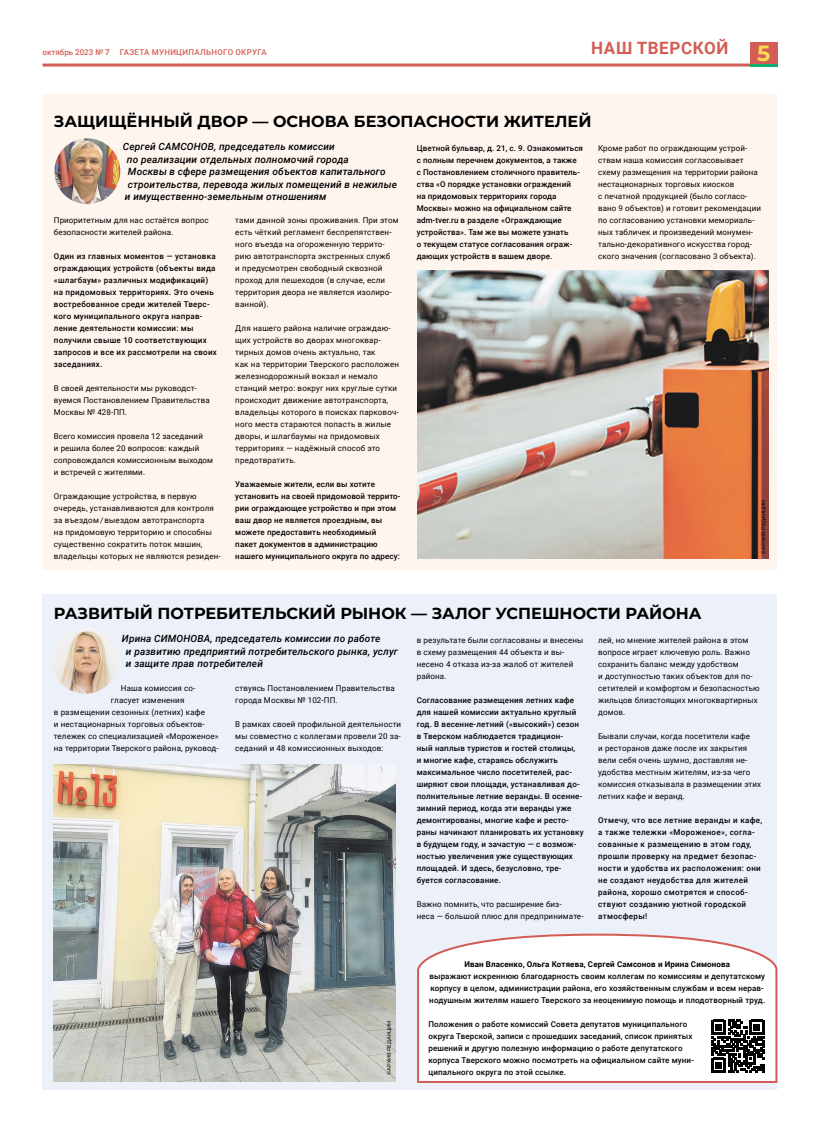
<style>
.page{position:relative;width:820px;height:1134px;background:#fff}
.page>*{position:absolute;margin:0;border:0;box-sizing:border-box;transform-origin:0 0}
.t1{font:700 22px "Montserrat";color:#fad954}
.t2{font:700 17px "Roboto";letter-spacing:.035em;color:#d35d55}
.t3{font:700 16px "Montserrat";color:#000}
.t4{font:italic 500 10px/12.5px "Roboto";letter-spacing:.015em;color:#000}
.t5{font:8px/12px "Roboto";letter-spacing:.015em;color:#000}
.t6{font:500 8px/12px "Roboto";letter-spacing:.015em;color:#000}
.t7{font:500 8px/12px "Roboto";letter-spacing:.04em;color:#000}
.t8{font:700 8px "Roboto";letter-spacing:.015em;color:#000}
.t9{font:500 8px "Roboto";letter-spacing:.035em;color:#d35d55}
.t10{font:500 8px "Roboto";color:#d35d55}
.t11{font:500 5px "Montserrat";color:#000}
.s1{font-weight:700}
</style>
<div class="page">
<div style="left:749px;top:43px;width:28px;height:21px;background:#d35d55"></div>
<hr style="left:43px;top:64px;width:734px;height:3px;background:#d35d55">
<hr style="left:749px;top:64px;width:28px;height:3px;background:#0db070">
<div style="left:43px;top:595px;width:733px;height:495px;background:#ebf0f9"></div>
<div style="left:43px;top:94px;width:733px;height:476px;background:#fef5ef"></div>
<svg style="left:417px;top:933px;width:361px;height:151px;background:#fbf7f7"></svg>
<svg style="left:710px;top:1020px;width:54px;height:53px;background:#4c4c4c"></svg>
<img style="left:54px;top:138px;width:66px;height:66px;border-radius:33px">
<img style="left:52px;top:628px;width:66px;height:66px;border-radius:33px">
<img style="left:417px;top:270px;width:351px;height:288px">
<img style="left:53px;top:765px;width:342px;height:316px">
<p class="t10" style="left:43px;top:46px;width:69px">октябрь 2023 № <span class="s1">7</span></p>
<p class="t9" style="left:120px;top:46px;width:148px">ГАЗЕТА МУНИЦИПАЛЬНОГО ОКРУГА</p>
<h2 class="t2" style="left:591px;top:37px;width:138px">НАШ ТВЕРСКОЙ</h2>
<h1 class="t1" style="left:756px;top:40px;width:15px">5</h1>
<h3 class="t3" style="left:54px;top:110px;width:539px">ЗАЩИЩЁННЫЙ ДВОР — ОСНОВА БЕЗОПАСНОСТИ ЖИТЕЛЕЙ</h3>
<p class="t4" style="left:123px;top:140px;width:213px">Сергей САМСОНОВ, председатель комиссии</p>
<p class="t4" style="left:127px;top:153px;width:223px">по реализации отдельных полномочий города</p>
<p class="t4" style="left:128px;top:165px;width:259px">Москвы в сфере размещения объектов капитального</p>
<p class="t4" style="left:128px;top:178px;width:270px">строительства, перевода жилых помещений в нежилые</p>
<p class="t4" style="left:125px;top:190px;width:203px">и имущественно-земельным отношениям</p>
<p class="t5" style="left:54px;top:213px;width:156px">Приоритетным для нас остаётся вопрос безопасности жителей района.</p>
<p class="t6" style="left:54px;top:249px;width:164px">Один из главных моментов — установка ограждающих устройств (объекты вида «шлагбаум» различных модификаций) на придомовых территориях. Это очень востребованное среди жителей Тверс&shy;кого муниципального округа направ&shy;ление деятельности комиссии: мы получили свыше 10 соответствующих запросов и все их рассмотрели на своих заседаниях.</p>
<p class="t5" style="left:54px;top:381px;width:157px">В своей деятельности мы руководст&shy;вуемся Постановлением Правительства<br>Москвы № 428-ПП.</p>
<p class="t5" style="left:54px;top:429px;width:161px">Всего комиссия провела 12 заседаний<br>и решила более 20 вопросов: каждый сопровождался комиссионным выходом и встречей с жителями.</p>
<p class="t5" style="left:54px;top:489px;width:168px">Ограждающие устройства, в первую очередь, устанавливаются для контроля за въездом / выездом автотранспорта<br>на придомовую территорию и способны существенно сократить поток машин, владельцы которых не являются резиден-</p>
<p class="t6" style="left:416px;top:141px;width:168px">Цветной бульвар, д. 21, с. 9. Ознакомиться с полным перечнем документов, а также<br>с Постановлением столичного правитель&shy;ства «О порядке установки ограждений<br>на придомовых территориях города Москвы» можно на официальном сайте adm-tver.ru в разделе «Ограждающие устройства». Там же вы можете узнать<br>о текущем статусе согласования ограж&shy;дающих устройств в вашем дворе.</p>
<p class="t5" style="left:598px;top:141px;width:164px">Кроме работ по ограждающим устрой&shy;ствам наша комиссия согласовывает схему размещения на территории района нестационарных торговых киосков<br>с печатной продукцией (было согласо&shy;вано 9 объектов) и готовит рекомендации по согласованию установки мемориаль&shy;ных табличек и произведений монумен&shy;тально-декоративного искусства город&shy;ского значения (согласовано 3 объекта).</p>
<p class="t5" style="left:235px;top:213px;width:165px">тами данной зоны проживания. При этом есть чёткий регламент беспрепятствен&shy;ного въезда на огороженную террито&shy;рию авто транспорта экстренных служб<br>и преду смотрен свободный сквозной проход для пешеходов (в случае, если территория двора не является изолиро&shy;ванной).</p>
<p class="t5" style="left:235px;top:321px;width:165px">Для нашего района наличие ограждаю&shy;щих устройств во дворах многоквар&shy;тирных домов очень актуально, так<br>как на территории Тверского расположен железнодорожный вокзал и немало станций метро: вокруг них круглые сутки происходит движение автотранспорта, владельцы которого в поисках парковоч&shy;ного места стараются попасть в жилые дворы, и шлагбаумы на придомовых территориях — надёжный способ это предотвратить.</p>
<p class="t6" style="left:235px;top:477px;width:167px">Уважаемые жители, если вы хотите установить на своей придомовой террито&shy;рии ограждающее устройство и при этом ваш двор не является проездным, вы можете предоставить необходимый<br>пакет документов в администрацию нашего муниципального округа по адресу:</p>
<p class="t11" style="left:759px;top:554px;width:56px;rotate:-90deg">©АРХИВ РЕДАКЦИИ</p>
<h3 class="t3" style="left:54px;top:602px;width:649px">РАЗВИТЫЙ ПОТРЕБИТЕЛЬСКИЙ РЫНОК — ЗАЛОГ УСПЕШНОСТИ РАЙОНА</h3>
<p class="t4" style="left:126px;top:632px;width:273px;text-indent:-4px">Ирина СИМОНОВА, председатель комиссии по работе<br>и развитию предприятий потребительского рынка, услуг и защите прав потребителей</p>
<p class="t5" style="left:121px;top:681px;width:76px">Наша комиссия со-</p>
<p class="t5" style="left:111px;top:693px;width:75px">гласует изменения</p>
<p class="t5" style="left:54px;top:705px;width:152px">в размещении сезонных (летних) кафе</p>
<p class="t5" style="left:54px;top:717px;width:152px">и нестационарных торговых объектов-</p>
<p class="t5" style="left:54px;top:729px;width:166px">тележек со специализацией «Мороженое»</p>
<p class="t5" style="left:54px;top:741px;width:166px">на территории Тверского района, руковод-</p>
<p class="t5" style="left:416px;top:633px;width:168px">в результате были согласованы и внесены в схему размещения 44 объекта и вы&shy;несено 4 отказа из-за жалоб от жителей района.</p>
<p class="t6" style="left:416px;top:693px;width:168px">Согласование размещения летних кафе для нашей комиссии актуально круглый год. В весенне-летний («высокий») сезон в Тверском наблюдается традицион-<br>ный наплыв туристов и гостей столицы,<br>и многие кафе, стараясь обслужить максимальное число посетителей, рас&shy;ширяют свои площади, устанавливая до&shy;полнительные летние веранды. В осенне&shy;зимний период, когда эти веранды уже демонтированы, многие кафе и ресто&shy;раны начинают планировать их установку в будущем году, и зачастую — с возмож&shy;ностью увеличения уже существующих площадей. И здесь, безусловно, тре&shy;буется согласование.</p>
<p class="t5" style="left:416px;top:897px;width:168px">Важно помнить, что расширение биз-<br>неса — большой плюс для предпринимате-</p>
<p class="t5" style="left:598px;top:633px;width:163px">лей, но мнение жителей района в этом вопросе играет ключевую роль. Важно сохранить баланс между удобством<br>и доступностью таких объектов для по&shy;сетителей и комфортом и безопасностью жильцов близстоящих многоквартирных домов.</p>
<p class="t5" style="left:598px;top:729px;width:164px">Бывали случаи, когда посетители кафе<br>и ресторанов даже после их закрытия вели себя очень шумно, доставляя не&shy;удобства местным жителям, из-за чего комиссия отказывала в размещении этих летних кафе и веранд.</p>
<p class="t7" style="left:598px;top:813px;width:166px">Отмечу, что все летние веранды и кафе, а также тележки «Мороженое», согла&shy;сованные к размещению в этом году, прошли проверку на предмет безопас&shy;ности и удобства их расположения: они не создают неудобства для жителей района, хорошо смотрятся и способ&shy;ствуют созданию уютной городской атмосферы!</p>
<p class="t5" style="left:235px;top:681px;width:161px">ствуясь Постановлением Правительства города Москвы № 102-ПП.</p>
<p class="t5" style="left:235px;top:717px;width:167px;text-align:justify">В рамках своей профильной деятельности мы совместно с коллегами провели 20 за&shy;седаний и 48 комиссионных выходов:</p>
<p class="t11" style="left:385px;top:1075px;width:56px;rotate:-90deg">©АРХИВ РЕДАКЦИИ</p>
<p class="t8" style="left:464px;top:958px;width:267px">Иван Власенко, Ольга Котяева, Сергей Самсонов и Ирина Симонова</p>
<p class="t6" style="left:429px;top:969px;width:337px">выражают искреннюю благодарность своим коллегам по комиссиям и депутатскому корпусу в целом, администрации района, его хозяйственным службам и всем нерав&shy;нодушным жителям нашего Тверского за неоценимую помощь и плодотворный труд.</p>
<p class="t6" style="left:428px;top:1017px;width:267px">Положения о работе комиссий Совета депутатов муниципального округа Тверской, записи с прошедших заседаний, список принятых решений и другую полезную информацию о работе депутатского корпуса Тверского можно посмотреть на официальном сайте муни&shy;ципального округа по этой ссылке.</p>
</div>
